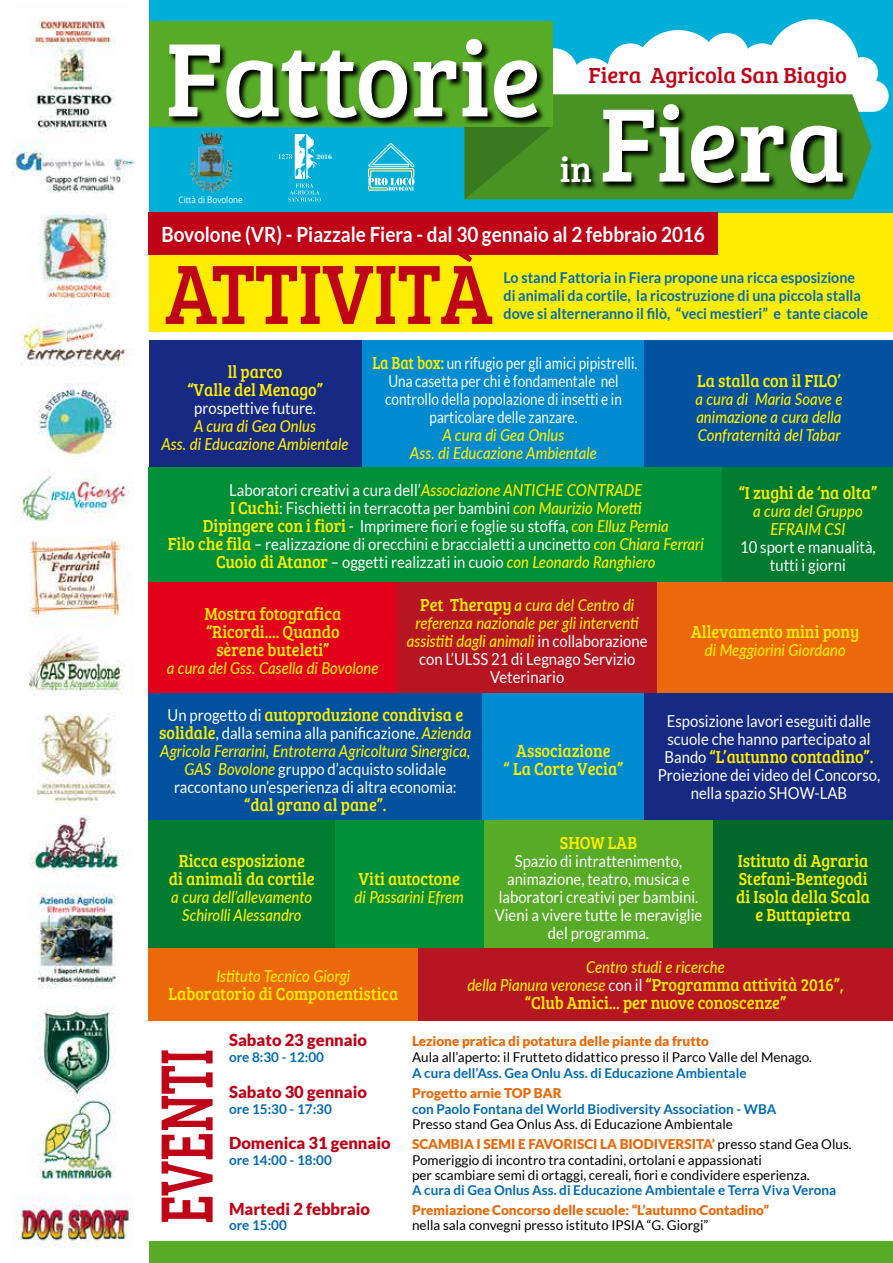
<style>
.page{position:relative;width:893px;height:1263px;background:#fff}
.page>*{position:absolute;margin:0;border:0;box-sizing:border-box;transform-origin:0 0}
.t1{font:108px "Bree Serif";color:#fff}
.t2{font:87px "Bree Serif";color:#c00418;scale:.9 1}
.t3{font:36px "Bree Serif";color:#fff}
.t4{font:22.5px "Bree Serif";color:#c00418}
.t5{font:700 21px "Lato";color:#fff;scale:.9 1}
.t6{font:18px/18px "Bree Serif";color:#ffed00;text-align:center;scale:.9 1}
.t7{font:16.5px/18px "Lato";color:#fff;text-align:center;scale:.9 1}
.t8{font:italic 500 16.5px/18px "Lato";color:#ffed00;text-align:center;scale:.9 1}
.t9{font:16.5px/18px "Lato";color:#fff;text-align:center;scale:.82 1}
.t10{font:900 16.5px "Lato";color:#c00418}
.t11{font:700 15px/18px "Lato";color:#006ab3;scale:.95 1}
.t12{font:13.5px/15px "Lato";color:#000}
.t13{font:700 13.5px "Lato";color:#006ab3}
.t14{font:900 13.5px "Lato";color:#eb690b}
.t15{font:9px "Open Sans";color:#fff;scale:.9 1}
.t16{font:700 6.9px "Bodoni Std";color:#fff;scale:.95 1}
.s1{font-family:"Bree Serif";font-size:18px;color:#ffed00}
.s2{font-weight:500;font-style:italic;color:#ffed00}
.s3{font-family:"Bree Serif";font-weight:400;font-style:normal;font-size:18px}
.s4{font-weight:400;font-style:normal;color:#fff}
.s5{font-family:"Lato";font-size:16.5px;color:#fff}
.s6{font-family:"Lato";font-weight:500;font-style:italic;font-size:16.5px}
.s7{font-weight:400;color:#000}
</style>
<div class="page">
<div style="left:0;top:213px;width:893px;height:119px;background:#ffed00"></div>
<div style="left:0;top:0;width:893px;height:213px;background:#00afd7"></div>
<div style="left:0;top:1242px;width:893px;height:21px;background:#57ab27"></div>
<div style="left:0;top:0;width:149px;height:1263px;background:#fff"></div>
<svg style="left:465px;top:19px;width:424px;height:180px"></svg>
<div style="left:149px;top:21px;width:404px;height:105px;background:#57ab27"></div>
<svg style="left:169px;top:40px;width:376px;height:86px"></svg>
<svg style="left:560px;top:104px;width:292px;height:88px;background:#326618"></svg>
<svg style="left:278px;top:134px;width:43px;height:67px"></svg>
<svg style="left:368px;top:143px;width:47px;height:48px"></svg>
<img style="left:190px;top:132px;width:41px;height:60px">
<div style="left:149px;top:213px;width:569px;height:42px;background:#c00418"></div>
<div style="left:361px;top:340px;width:285px;height:128px;background:#008bd0"></div>
<div style="left:482px;top:693px;width:163px;height:127px;background:#008bd0"></div>
<div style="left:149px;top:340px;width:212px;height:128px;background:#162983"></div>
<div style="left:149px;top:693px;width:333px;height:127px;background:#00519e"></div>
<div style="left:645px;top:340px;width:248px;height:128px;background:#00519e"></div>
<div style="left:149px;top:468px;width:574px;height:114px;background:#009037"></div>
<div style="left:149px;top:582px;width:248px;height:111px;background:#e2001a"></div>
<div style="left:723px;top:468px;width:170px;height:114px;background:#007c30"></div>
<div style="left:397px;top:582px;width:261px;height:111px;background:#b51621"></div>
<div style="left:658px;top:582px;width:235px;height:111px;background:#eb690b"></div>
<div style="left:335px;top:820px;width:149px;height:128px;background:#009037"></div>
<div style="left:645px;top:693px;width:248px;height:127px;background:#162983"></div>
<div style="left:149px;top:820px;width:186px;height:128px;background:#007c30"></div>
<div style="left:484px;top:820px;width:229px;height:128px;background:#57ab27"></div>
<div style="left:713px;top:820px;width:180px;height:128px;background:#006829"></div>
<div style="left:149px;top:948px;width:269px;height:72px;background:#eb690b"></div>
<div style="left:418px;top:948px;width:475px;height:72px;background:#b51621"></div>
<svg style="left:162px;top:1050px;width:51px;height:172px"></svg>
<img style="left:13px;top:20px;width:122px;height:1228px">
<h1 class="t1" style="left:165px;top:0;width:377px">Fattorie</h1>
<h3 class="t4" style="left:589px;top:59px;width:260px">Fiera Agricola San Biagio</h3>
<h1 class="t1" style="left:599px;top:65px;width:248px">Fiera</h1>
<p class="t16" style="left:317px;top:152px;width:18px">2016</p>
<h3 class="t3" style="left:560px;top:143px;width:34px">in</h3>
<p class="t15" style="left:179px;top:194px;width:73px">Città di Bovolone</p>
<p class="t5" style="left:162px;top:223px;width:605px">Bovolone (VR) - Piazzale Fiera - dal 30 gennaio al 2 febbraio 2016</p>
<h2 class="t2" style="left:165px;top:230px;width:365px">ATTIVITÀ</h2>
<p class="t11" style="left:504px;top:268px;width:385px">Lo stand Fattoria in Fiera propone una ricca esposizione di animali da cortile, la ricostruzione di una piccola stalla dove si alterneranno il filò, “veci mestieri” e tante ciacole</p>
<p class="t6" style="left:187px;top:361px;width:152px">ll parco<br>“Valle del Menago”</p>
<p class="t7" style="left:194px;top:398px;width:137px">prospettive future.</p>
<p class="t8" style="left:162px;top:416px;width:209px">A cura di Gea Onlus<br>Ass. di Educazione Ambientale</p>
<p class="t9" style="left:372px;top:353px;width:325px"><span class="s1">La Bat box:</span> un rifugio per gli amici pipistrelli.<br>Una casetta per chi è fondamentale nel controllo della popolazione di insetti e in particolare delle zanzare.</p>
<p class="t8" style="left:410px;top:425px;width:209px">A cura di Gea Onlus<br>Ass. di Educazione Ambientale</p>
<p class="t6" style="left:697px;top:370px;width:161px">La stalla con il FILO’</p>
<p class="t8" style="left:695px;top:389px;width:165px;text-align:justify">a cura di Maria Soave e animazione a cura della Confraternità del Tabar</p>
<p class="t7" style="left:168px;top:480px;width:597px">Laboratori creativi a cura dell’<span class="s2">Associazione ANTICHE CONTRADE<br></span><span class="s1">I Cuchi</span>: Fischietti in terracotta per bambini <span class="s2">con Maurizio Moretti<br></span><span class="s1">Dipingere con i fiori</span> - Imprimere fiori e foglie su stoffa, <span class="s2">con Elluz Pernia<br></span><span class="s1">Filo che fila</span> – realizzazione di orecchini e braccialetti a uncinetto <span class="s2">con Chiara Ferrari </span><span class="s1">Cuoio di Atanor</span> – oggetti realizzati in cuoio <span class="s2">con Leonardo Ranghiero</span></p>
<p class="t6" style="left:204px;top:604px;width:153px">Mostra fotografica “Ricordi.... Quando sèrene buteleti”</p>
<p class="t8" style="left:167px;top:659px;width:237px">a cura del Gss. Casella di Bovolone</p>
<p class="t6" style="left:739px;top:482px;width:155px">“I zughi de ‘na olta”</p>
<p class="t8" style="left:753px;top:501px;width:123px">a cura del Gruppo<br>EFRAIM CSI</p>
<p class="t7" style="left:740px;top:538px;width:152px">10 sport e manualità, tutti i giorni</p>
<p class="t8" style="left:407px;top:596px;width:269px"><span class="s3">Pet Therapy</span> a cura del Centro di referenza nazionale per gli interventi assistiti dagli animali <span class="s4">in collaborazione con L’ULSS 21 di Legnago Servizio<br>Veterinario</span></p>
<p class="t6" style="left:691px;top:622px;width:189px">Allevamento mini pony</p>
<p class="t8" style="left:705px;top:641px;width:158px">di Meggiorini Giordano</p>
<p class="t6" style="left:168px;top:705px;width:330px"><span class="s5">Un progetto di</span> autoproduzione condivisa e</p>
<p class="t7" style="left:159px;top:724px;width:348px"><span class="s1">solidale</span>, dalla semina alla panificazione. <span class="s2">Azienda Agricola Ferrarini, Entroterra Agricoltura Sinergica, GAS Bovolone</span> gruppo d’acquisto solidale raccontano un’esperienza di altra economia:</p>
<p class="t6" style="left:244px;top:795px;width:160px">“dal grano al pane”.</p>
<p class="t6" style="left:169px;top:851px;width:163px">Ricca esposizione<br>di animali da cortile</p>
<p class="t8" style="left:171px;top:887px;width:158px">a cura dell’allevamento<br>Schirolli Alessandro</p>
<p class="t6" style="left:359px;top:869px;width:114px">Viti autoctone</p>
<p class="t8" style="left:355px;top:887px;width:123px">di Passarini Efrem</p>
<p class="t6" style="left:504px;top:741px;width:135px">Associazione<br>“ La Corte Vecia”</p>
<p class="t7" style="left:667px;top:712px;width:228px;text-align:left">Esposizione lavori eseguiti dalle scuole che hanno partecipato al</p>
<p class="t6" style="left:665px;top:747px;width:233px"><span class="s5">Bando</span> “L’autunno contadino”.</p>
<p class="t7" style="left:658px;top:766px;width:249px">Proiezione dei video del Concorso, nella spazio SHOW-LAB</p>
<p class="t6" style="left:560px;top:833px;width:87px">SHOW LAB</p>
<p class="t7" style="left:495px;top:852px;width:232px">Spazio di intrattenimento, animazione, teatro, musica e laboratori creativi per bambini.<br>Vieni a vivere tutte le meraviglie del programma.</p>
<p class="t6" style="left:736px;top:851px;width:150px">Istituto di Agraria<br>Stefani-Bentegodi di Isola della Scala e Buttapietra</p>
<p class="t8" style="left:216px;top:966px;width:150px">Istituto Tecnico Giorgi</p>
<p class="t6" style="left:169px;top:984px;width:257px">Laboratorio di Componentistica</p>
<p class="t8" style="left:586px;top:957px;width:156px">Centro studi e ricerche</p>
<p class="t6" style="left:467px;top:975px;width:420px"><span class="s6">della Pianura veronese</span> <span class="s5">con il</span> “Programma attività 2016”, “Club Amici... per nuove conoscenze”</p>
<p class="t10" style="left:229px;top:1030px;width:139px">Sabato 23 gennaio</p>
<p class="t14" style="left:412px;top:1033px;width:298px">Lezione pratica di potatura delle piante da frutto</p>
<p class="t13" style="left:229px;top:1049px;width:97px">ore 8:30 - 12:00</p>
<p class="t12" style="left:412px;top:1049px;width:402px">Aula all’aperto: il Frutteto didattico presso il Parco Valle del Menago.</p>
<p class="t13" style="left:412px;top:1065px;width:336px">A cura dell’Ass. Gea Onlu Ass. di Educazione Ambientale</p>
<p class="t10" style="left:229px;top:1082px;width:139px">Sabato 30 gennaio</p>
<p class="t14" style="left:412px;top:1085px;width:151px">Progetto arnie TOP BAR</p>
<p class="t13" style="left:229px;top:1101px;width:104px">ore 15:30 - 17:30</p>
<p class="t13" style="left:412px;top:1101px;width:366px">con Paolo Fontana del World Biodiversity Association - WBA</p>
<p class="t12" style="left:412px;top:1116px;width:322px">Presso stand Gea Onlus Ass. di Educazione Ambientale</p>
<p class="t10" style="left:229px;top:1133px;width:163px">Domenica 31 gennaio</p>
<p class="t14" style="left:412px;top:1136px;width:441px">SCAMBIA I SEMI E FAVORISCI LA BIODIVERSITA’ <span class="s7">presso stand Gea Olus.</span></p>
<p class="t13" style="left:229px;top:1152px;width:104px">ore 14:00 - 18:00</p>
<p class="t12" style="left:412px;top:1152px;width:399px">Pomeriggio di incontro tra contadini, ortolani e appassionati<br>per scambiare semi di ortaggi, cereali, fiori e condividere esperienza.</p>
<p class="t13" style="left:412px;top:1182px;width:426px">A cura di Gea Onlus Ass. di Educazione Ambientale e Terra Viva Verona</p>
<p class="t10" style="left:229px;top:1199px;width:142px">Martedi 2 febbraio</p>
<p class="t14" style="left:412px;top:1202px;width:358px">Premiazione Concorso delle scuole: “L’autunno Contadino”</p>
<p class="t13" style="left:229px;top:1217px;width:59px">ore 15:00</p>
<p class="t12" style="left:412px;top:1217px;width:298px">nella sala convegni presso istituto IPSIA “G. Giorgi”</p>
</div>
